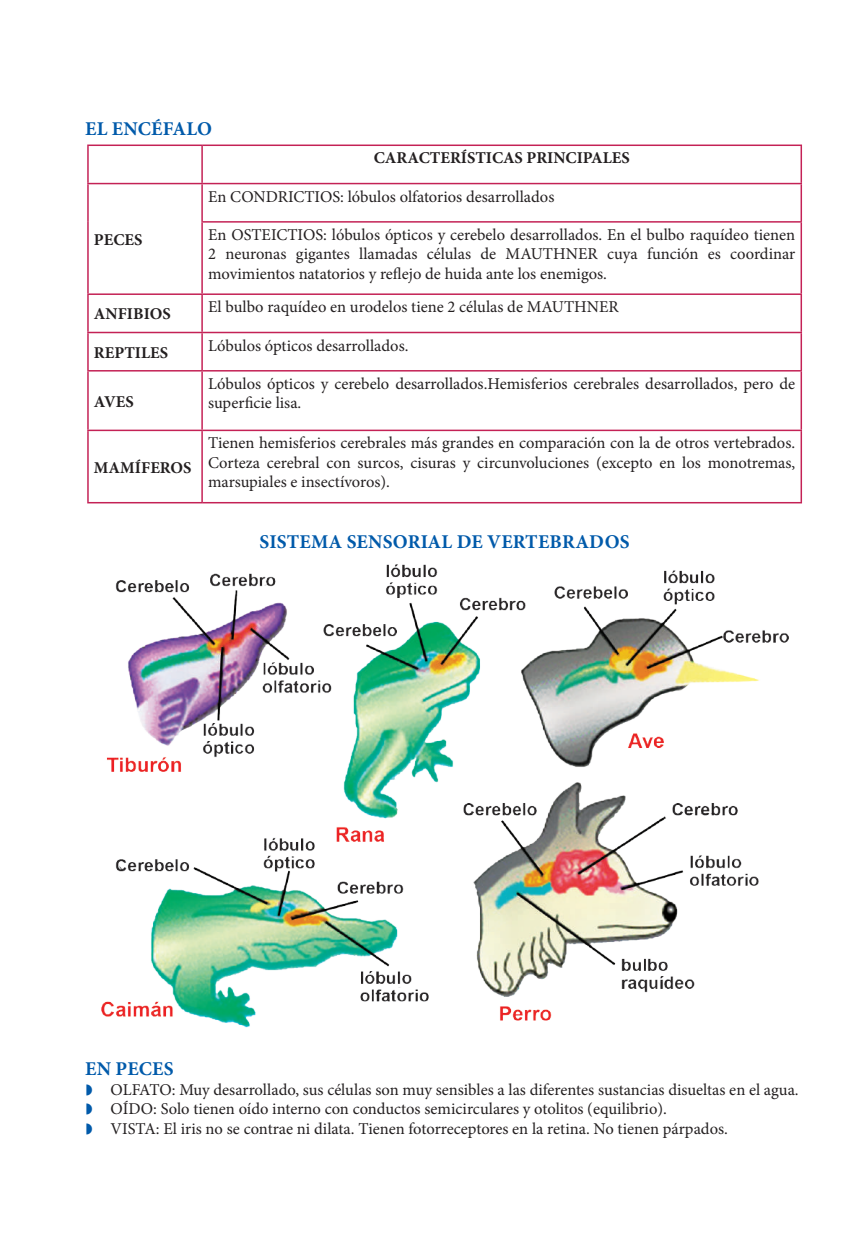
<style>
.page{position:relative;width:868px;height:1234px;background:#fff}
.page>*{position:absolute;margin:0;border:0;box-sizing:border-box;transform-origin:0 0}
.t1{font:700 19.5px "Minion Pro";letter-spacing:.01em;color:#015aaa}
.t2{font:16.5px/19.5px "Minion Pro";color:#231f20;text-align:justify}
.t3{font:700 16.5px "Minion Pro";color:#231f20}
</style>
<div class="page">
<hr style="left:87px;top:144px;width:115px;height:2px;background:#c42256">
<hr style="left:87px;top:146px;width:2px;height:37px;background:#c42256">
<hr style="left:202px;top:144px;width:599px;height:2px;background:#c42256">
<hr style="left:201px;top:146px;width:2px;height:37px;background:#c42256">
<hr style="left:800px;top:146px;width:1px;height:37px;background:#c42256">
<hr style="left:87px;top:183px;width:115px;height:1px;background:#c42256">
<hr style="left:87px;top:184px;width:2px;height:38px;background:#c42256">
<hr style="left:87px;top:222px;width:2px;height:71px;background:#c42256">
<hr style="left:202px;top:183px;width:599px;height:1px;background:#c42256">
<hr style="left:201px;top:184px;width:2px;height:37px;background:#c42256">
<hr style="left:800px;top:184px;width:1px;height:37px;background:#c42256">
<hr style="left:201px;top:221px;width:600px;height:1px;background:#c42256">
<hr style="left:201px;top:222px;width:2px;height:71px;background:#c42256">
<hr style="left:800px;top:222px;width:1px;height:71px;background:#c42256">
<hr style="left:87px;top:293px;width:115px;height:2px;background:#c42256">
<hr style="left:87px;top:295px;width:2px;height:37px;background:#c42256">
<hr style="left:202px;top:293px;width:599px;height:2px;background:#c42256">
<hr style="left:201px;top:295px;width:2px;height:37px;background:#c42256">
<hr style="left:800px;top:295px;width:1px;height:37px;background:#c42256">
<hr style="left:87px;top:332px;width:115px;height:1px;background:#c42256">
<hr style="left:87px;top:333px;width:2px;height:37px;background:#c42256">
<hr style="left:202px;top:332px;width:599px;height:1px;background:#c42256">
<hr style="left:201px;top:333px;width:2px;height:37px;background:#c42256">
<hr style="left:800px;top:333px;width:1px;height:37px;background:#c42256">
<hr style="left:87px;top:370px;width:115px;height:1px;background:#c42256">
<hr style="left:87px;top:371px;width:2px;height:58px;background:#c42256">
<hr style="left:202px;top:370px;width:599px;height:1px;background:#c42256">
<hr style="left:201px;top:371px;width:2px;height:58px;background:#c42256">
<hr style="left:800px;top:371px;width:1px;height:58px;background:#c42256">
<hr style="left:87px;top:429px;width:115px;height:2px;background:#c42256">
<hr style="left:87px;top:431px;width:2px;height:71px;background:#c42256">
<hr style="left:202px;top:429px;width:599px;height:2px;background:#c42256">
<hr style="left:201px;top:431px;width:2px;height:71px;background:#c42256">
<hr style="left:800px;top:431px;width:1px;height:71px;background:#c42256">
<hr style="left:87px;top:502px;width:115px;height:1px;background:#c42256">
<hr style="left:202px;top:502px;width:600px;height:1px;background:#c42256">
<img style="left:101px;top:564px;width:688px;height:464px">
<p class="t1" style="left:85px;top:115px;width:128px">EL ENCÉFALO</p>
<p class="t3" style="left:373px;top:146px;width:257px">CARACTERÍSTICAS PRINCIPALES</p>
<p class="t3" style="left:94px;top:228px;width:50px">PECES</p>
<p class="t2" style="left:208px;top:186px;width:348px">En CONDRICTIOS: lóbulos olfatorios desarrollados</p>
<p class="t2" style="left:208px;top:225px;width:588px">En OSTEICTIOS: lóbulos ópticos y cerebelo desarrollados. En el bulbo raquídeo tienen 2 neuronas gigantes llamadas células de MAUTHNER cuya función es coordinar movimientos natatorios y reflejo de huida ante los enemigos.</p>
<p class="t3" style="left:94px;top:302px;width:78px">ANFIBIOS</p>
<p class="t2" style="left:208px;top:297px;width:412px">El bulbo raquídeo en urodelos tiene 2 células de MAUTHNER</p>
<p class="t3" style="left:94px;top:341px;width:76px">REPTILES</p>
<p class="t2" style="left:208px;top:335px;width:202px">Lóbulos ópticos desarrollados.</p>
<p class="t3" style="left:94px;top:389px;width:41px">AVES</p>
<p class="t2" style="left:208px;top:374px;width:588px">Lóbulos ópticos y cerebelo desarrollados.Hemisferios cerebrales desarrollados, pero de superficie lisa.</p>
<p class="t3" style="left:94px;top:455px;width:99px">MAMÍFEROS</p>
<p class="t2" style="left:208px;top:433px;width:588px">Tienen hemisferios cerebrales más grandes en comparación con la de otros vertebrados.<br>Corteza cerebral con surcos, cisuras y circunvoluciones (excepto en los monotremas, marsupiales e insectívoros).</p>
<p class="t1" style="left:259px;top:528px;width:371px">SISTEMA SENSORIAL DE VERTEBRADOS</p>
<p class="t1" style="left:85px;top:1054px;width:90px">EN PECES</p>
<p class="t2" style="left:111px;top:1079px;width:689px;text-align:left">OLFATO: Muy desarrollado, sus células son muy sensibles a las diferentes sustancias disueltas en el agua.<br>OÍDO: Solo tienen oído interno con conductos semicirculares y otolitos (equilibrio).<br>VISTA: El iris no se contrae ni dilata. Tienen fotorreceptores en la retina. No tienen párpados.</p>
</div>
